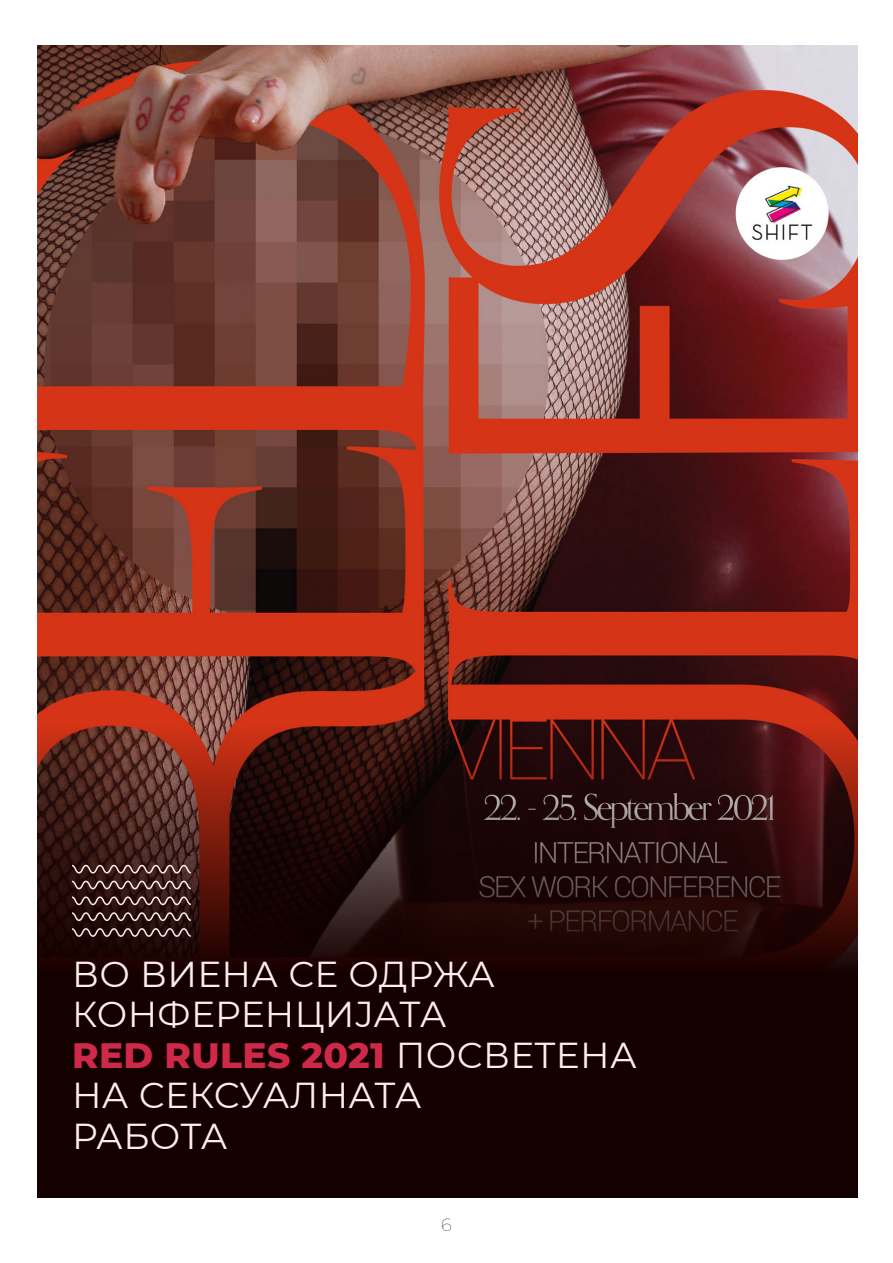
<style>
.page{position:relative;width:893px;height:1263px;background:#fff}
.page>*{position:absolute;margin:0;border:0;box-sizing:border-box;transform-origin:0 0}
.golem_naslov{font:36px/40.5px "Montserrat";letter-spacing:.01em;color:#fdedf0}
.golem_naslov-2{font:800 36px "Montserrat";letter-spacing:.01em;color:#cf2949}
.t1{font:100 18px "Montserrat";color:#1f150a}
.s1{font-weight:400;color:#fdedf0}
</style>
<div class="page">
<img style="left:37px;top:45px;width:820px;height:1152px">
<svg style="left:70px;top:864px;width:122px;height:73px;background:#4b3231"></svg>
<p class="golem_naslov" style="left:72px;top:952px;width:425px">ВО ВИЕНА СЕ ОДРЖА<br>КОНФЕРЕНЦИЈАТА</p>
<p class="golem_naslov-2" style="left:72px;top:1028px;width:566px">RED RULES 2021 <span class="s1">ПОСВЕТЕНА</span></p>
<p class="golem_naslov" style="left:72px;top:1074px;width:351px">НА СЕКСУАЛНАТА</p>
<p class="golem_naslov" style="left:72px;top:1114px;width:157px">РАБОТА</p>
<p class="t1" style="left:441px;top:1212px;width:12px">6</p>
</div>
